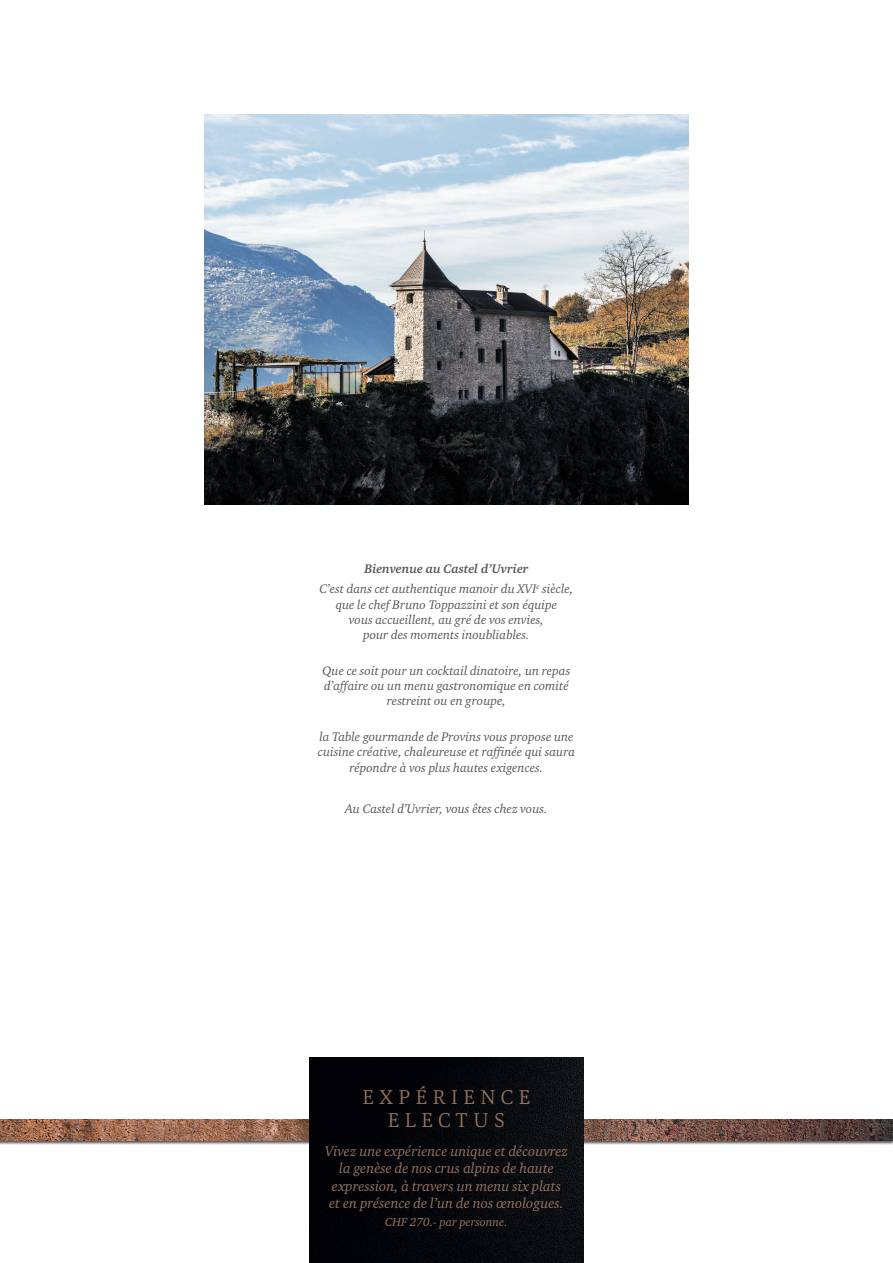
<style>
.page{position:relative;width:893px;height:1263px;background:#fff}
.page>*{position:absolute;margin:0;border:0;box-sizing:border-box;transform-origin:0 0}
.t1{font:300 21px/22.5px "Carrara";letter-spacing:.255em;color:#96735e;text-align:center}
.t2{font:italic 14.4px/17.2px "Charter ITC Std";color:#96735e;text-align:center}
.t3{font:italic 12.75px/15.3px "Charter ITC Std";color:#57585a;text-align:center}
.t4{font:italic 12px "Charter ITC Std";color:#96735e}
.s1{font-weight:700}
</style>
<div class="page">
<img style="left:205px;top:115px;width:483px;height:390px">
<div style="left:0;top:1119px;width:893px;height:26px;background:#231f20;opacity:.75"></div>
<img style="left:0;top:1119px;width:893px;height:22px">
<img style="left:310px;top:1057px;width:273px;height:206px">
<p class="t3" style="left:320px;top:558px;width:255px;line-height:20.4px"><span class="s1">Bienvenue au Castel d’Uvrier<br></span>C’est dans cet authentique manoir du XVI<sup>e</sup> siècle,</p>
<p class="t3" style="left:336px;top:596px;width:223px">que le chef Bruno Toppazzini et son équipe vous accueillent, au gré de vos envies, pour des moments inoubliables.</p>
<p class="t3" style="left:323px;top:663px;width:249px">Que ce soit pour un cocktail dinatoire, un repas d’affaire ou un menu gastronomique en comité restreint ou en groupe,</p>
<p class="t3" style="left:318px;top:729px;width:259px">la Table gourmande de Provins vous propose une cuisine créative, chaleureuse et raffinée qui saura répondre à vos plus hautes exigences.</p>
<p class="t3" style="left:345px;top:800px;width:204px">Au Castel d’Uvrier, vous êtes chez vous.</p>
<h1 class="t1" style="left:363px;top:1086px;width:169px">EXPÉRIENCE<br>ELECTUS</h1>
<p class="t2" style="left:325px;top:1142px;width:244px">Vivez une expérience unique et découvrez la genèse de nos crus alpins de haute expression, à travers un menu six plats et en présence de l’un de nos œnologues.</p>
<p class="t4" style="left:385px;top:1214px;width:124px">CHF 270.- par personne.</p>
</div>
